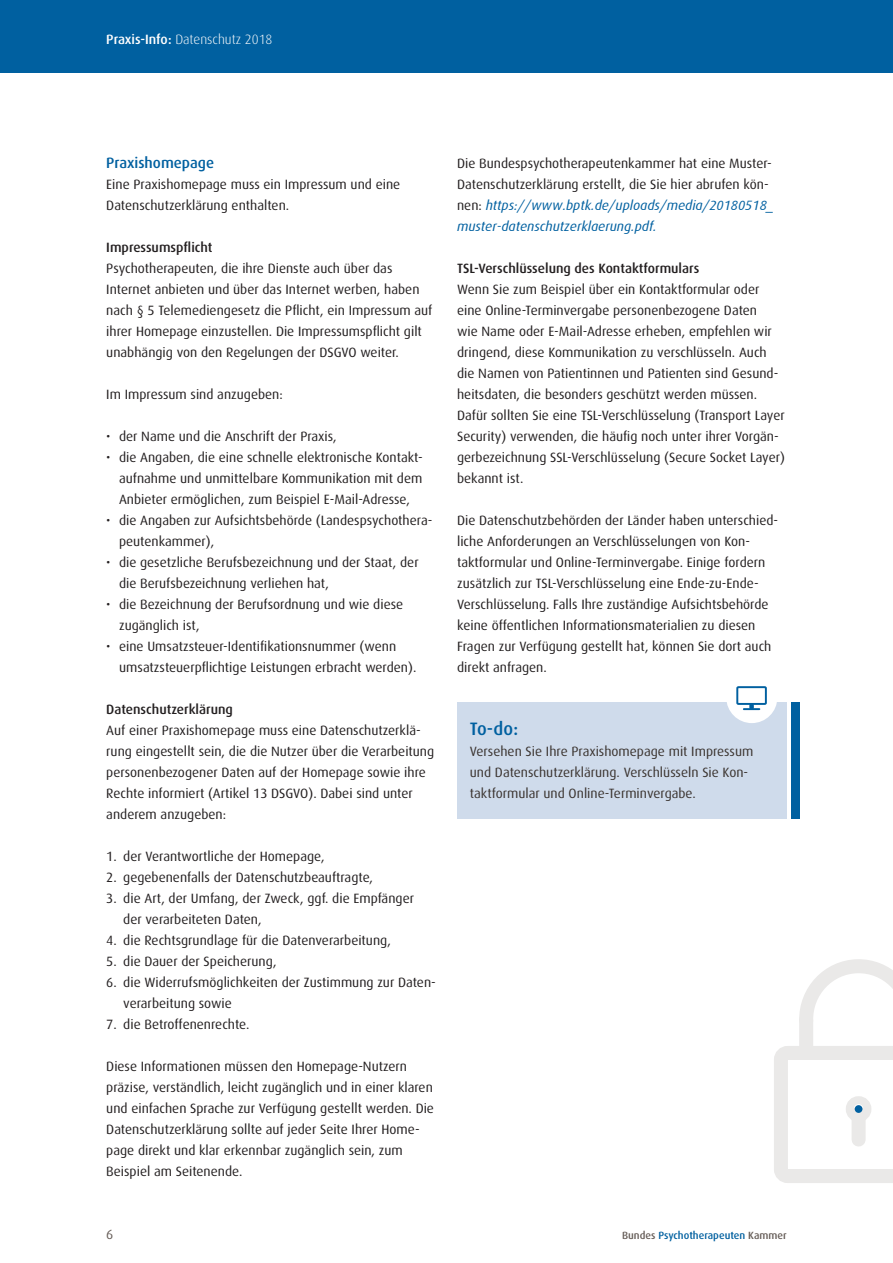
<style>
.page{position:relative;width:893px;height:1263px;background:#fff}
.page>*{position:absolute;margin:0;border:0;box-sizing:border-box;transform-origin:0 0}
.fragen{font:500 18px "Dax";color:#0060a0}
.H2_headline{font:500 15px "Dax";color:#0060a0}
.fliesstext{font:13.5px/21px "Dax";color:#231f20}
.Kasten_fliesstext{font:13.5px/21px "Dax";color:#3a332f}
.H3_headline{font:500 13.5px "Dax";color:#231f20}
.t1{font:300 13.5px "Dax";color:#fff}
.t2{font:13.5px "Dax";color:#655c57}
.t3{font:500 10.5px "Dax";color:#0060a0}
.s1{font-weight:500}
.s2{font-style:italic;color:#0060a0}
.s3{color:#655c57}
</style>
<div class="page">
<div style="left:0;top:0;width:893px;height:72px;background:#0060a0"></div>
<div style="left:457px;top:702px;width:330px;height:117px;background:#cfdbeb"></div>
<div style="left:791px;top:703px;width:8px;height:116px;background:#0060a0"></div>
<div style="left:726px;top:672px;width:51px;height:51px;background:#fff;border-radius:50%"></div>
<div style="left:736px;top:686px;width:31px;height:19px;border:2px solid #0060a0"></div>
<svg style="left:744px;top:705px;width:15px;height:5px"></svg>
<svg style="left:774px;top:959px;width:119px;height:224px"></svg>
<div style="left:799px;top:1020px;width:14px;height:31px;background:#eae9e8"></div>
<div style="left:846px;top:1096px;width:25px;height:26px;border:18px solid #eae9e8;border-radius:50%"></div>
<p class="t1" style="left:106px;top:32px;width:168px"><span class="s1">Praxis-Info:</span> Datenschutz 2018</p>
<h2 class="H2_headline" style="left:106px;top:154px;width:109px">Praxishomepage</h2>
<p class="fliesstext" style="left:106px;top:174px;width:295px">Eine Praxishomepage muss ein Impressum und eine<br>Datenschutzerklärung enthalten.</p>
<p class="H3_headline" style="left:106px;top:240px;width:108px">Impressumspflicht</p>
<p class="fliesstext" style="left:106px;top:258px;width:328px">Psychotherapeuten, die ihre Dienste auch über das Internet anbieten und über das Internet werben, haben nach § 5 Telemediengesetz die Pflicht, ein Impressum auf ihrer Homepage einzustellen. Die Impressumspflicht gilt unabhängig von den Regelungen der DSGVO weiter.</p>
<p class="fliesstext" style="left:106px;top:384px;width:178px">Im Impressum sind anzugeben:</p>
<p class="fliesstext" style="left:106px;top:426px;width:232px">• der Name und die Anschrift der Praxis,</p>
<p class="fliesstext" style="left:119px;top:447px;width:305px;text-align:justify;text-indent:-13px">• die Angaben, die eine schnelle elektronische Kontakt&shy;aufnahme und unmittelbare Kommunikation mit dem Anbieter ermöglichen, zum Beispiel E-Mail-Adresse,</p>
<p class="fliesstext" style="left:119px;top:510px;width:315px;text-indent:-13px">• die Angaben zur Aufsichtsbehörde (Landespsychothera&shy;peutenkammer),</p>
<p class="fliesstext" style="left:119px;top:552px;width:301px;text-indent:-13px">• die gesetzliche Berufsbezeichnung und der Staat, der die Berufsbezeichnung verliehen hat,</p>
<p class="fliesstext" style="left:119px;top:594px;width:286px;text-indent:-13px">• die Bezeichnung der Berufsordnung und wie diese zugänglich ist,</p>
<p class="fliesstext" style="left:119px;top:636px;width:299px;text-indent:-13px">• eine Umsatzsteuer-Identifikationsnummer (wenn umsatzsteuerpflichtige Leistungen erbracht werden).</p>
<p class="H3_headline" style="left:106px;top:702px;width:128px">Datenschutzerklärung</p>
<p class="fliesstext" style="left:106px;top:720px;width:329px">Auf einer Praxishomepage muss eine Datenschutzerklä&shy;rung eingestellt sein, die die Nutzer über die Verarbeitung personenbezogener Daten auf der Homepage sowie ihre Rechte informiert (Artikel 13 DSGVO). Dabei sind unter anderem anzugeben:</p>
<p class="fliesstext" style="left:106px;top:846px;width:220px">1. der Verantwortliche der Homepage,</p>
<p class="fliesstext" style="left:106px;top:867px;width:268px">2. gegebenenfalls der Datenschutzbeauftragte,</p>
<p class="fliesstext" style="left:123px;top:888px;width:292px;text-indent:-17px">3. die Art, der Umfang, der Zweck, ggf. die Empfänger der verarbeiteten Daten,</p>
<p class="fliesstext" style="left:106px;top:930px;width:286px">4. die Rechtsgrundlage für die Datenverarbeitung,</p>
<p class="fliesstext" style="left:106px;top:951px;width:172px">5. die Dauer der Speicherung,</p>
<p class="fliesstext" style="left:123px;top:972px;width:314px;text-indent:-17px">6. die Widerrufsmöglichkeiten der Zustimmung zur Daten&shy;verarbeitung sowie</p>
<p class="fliesstext" style="left:106px;top:1014px;width:145px">7. die Betroffenenrechte.</p>
<p class="fliesstext" style="left:106px;top:1056px;width:329px">Diese Informationen müssen den Homepage-Nutzern präzise, verständlich, leicht zugänglich und in einer klaren und einfachen Sprache zur Verfügung gestellt werden. Die Datenschutzerklärung sollte auf jeder Seite Ihrer Home&shy;page direkt und klar erkennbar zugänglich sein, zum Beispiel am Seitenende.</p>
<p class="t2" style="left:106px;top:1227px;width:9px">6</p>
<p class="fliesstext" style="left:457px;top:153px;width:318px">Die Bundespsychotherapeutenkammer hat eine Muster-Datenschutzerklärung erstellt, die Sie hier abrufen kön&shy;nen: <span class="s2">https://www.bptk.de/uploads/media/20180518_ muster-datenschutzerklaerung.pdf.</span></p>
<p class="H3_headline" style="left:457px;top:261px;width:244px">TSL-Verschlüsselung des Kontaktformulars</p>
<p class="fliesstext" style="left:457px;top:279px;width:329px">Wenn Sie zum Beispiel über ein Kontaktformular oder eine Online-Terminvergabe personenbezogene Daten<br>wie Name oder E-Mail-Adresse erheben, empfehlen wir dringend, diese Kommunikation zu verschlüsseln. Auch die Namen von Patientinnen und Patienten sind Gesund&shy;heitsdaten, die besonders geschützt werden müssen.<br>Dafür sollten Sie eine TSL-Verschlüsselung (Transport Layer Security) verwenden, die häufig noch unter ihrer Vorgän&shy;gerbezeichnung SSL-Verschlüsselung (Secure Socket Layer) bekannt ist.</p>
<p class="fliesstext" style="left:457px;top:510px;width:323px">Die Datenschutzbehörden der Länder haben unterschied&shy;liche Anforderungen an Verschlüsselungen von Kon&shy;taktformular und Online-Terminvergabe. Einige fordern zusätzlich zur TSL-Verschlüsselung eine Ende-zu-Ende-Verschlüsselung. Falls Ihre zuständige Aufsichtsbehörde keine öffentlichen Informationsmaterialien zu diesen Fragen zur Verfügung gestellt hat, können Sie dort auch direkt anfragen.</p>
<p class="fragen" style="left:470px;top:719px;width:50px">To-do:</p>
<p class="Kasten_fliesstext" style="left:470px;top:741px;width:285px">Versehen Sie Ihre Praxishomepage mit Impressum und Datenschutzerklärung. Verschlüsseln Sie Kon&shy;taktformular und Online-Terminvergabe.</p>
<p class="t3" style="left:622px;top:1229px;width:166px"><span class="s3">Bundes</span> Psychotherapeuten <span class="s3">Kammer</span></p>
</div>
